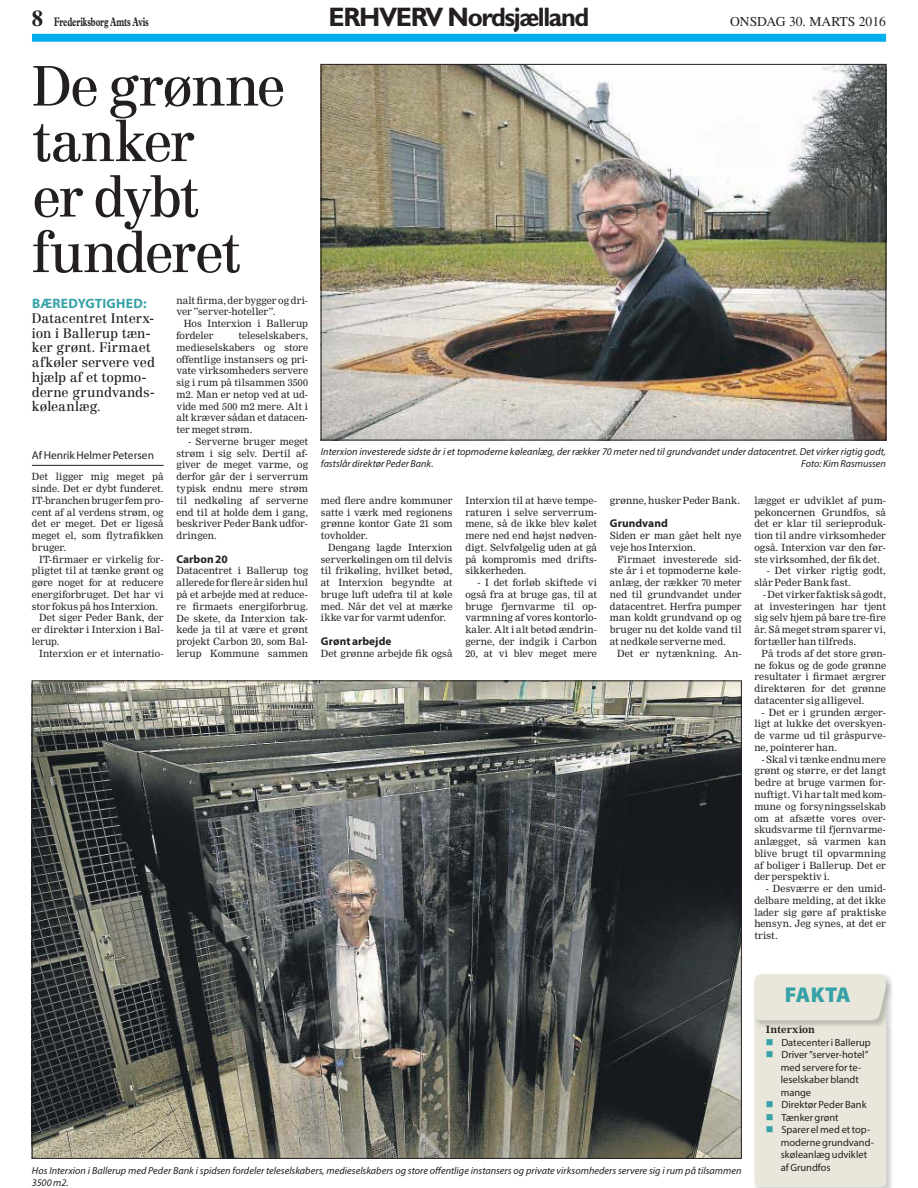
<style>
.page{position:relative;width:918px;height:1188px;background:#fff}
.page>*{position:absolute;margin:0;border:0;box-sizing:border-box;transform-origin:0 0}
.t1{font:55.5px/55.5px "Centennial LT Std";letter-spacing:-.045em;color:#231f20}
.t2{font:700 26.85px "Gill Sans Std";letter-spacing:-.055em;color:#231f20;scale:.95 1}
.t3{font:900 21.45px "Myriad Pro";letter-spacing:-.01em;color:#36a2a7}
.t4{font:13.65px/14.7px "Centennial LT Std";letter-spacing:-.01em;color:#231f20}
.t5{font:13.65px "Times LT Std";color:#231f20}
.t6{font:700 13.65px "Myriad Pro";letter-spacing:.02em;color:#36a2a7}
.t7{font:700 12.45px "Plantin Std";letter-spacing:-.01em;color:#231f20;scale:.65 1}
.t8{font:700 11.4px "Myriad Pro";letter-spacing:.005em;color:#231f20}
.t9{font:11.4px "Myriad Pro";color:#231f20}
.t10{font:10.35px/12.5px "Myriad Pro";color:#231f20}
.t11{font:italic 10.2px/11.7px "Myriad Pro";color:#231f20}
.t12{font:9.75px/11.7px "Nimrod MT Std";color:#231f20;text-align:justify}
.t13{font:9.75px "Nimrod MT Std";letter-spacing:.02em;color:#231f20}
.t14{font:700 9.75px "Nimrod MT Std";letter-spacing:-.005em;color:#231f20}
.s1{font-family:"Times LT Std";font-size:22.65px}
</style>
<div class="page">
<div style="left:32px;top:34px;width:854px;height:8px;background:#00aeef"></div>
<hr style="left:32px;top:465px;width:132px;height:1px;background:#231f20">
<img style="left:323px;top:66px;width:561px;height:372px">
<img style="left:34px;top:683px;width:706px;height:474px">
<img style="left:755px;top:974px;width:137px;height:214px">
<div style="left:754px;top:974px;width:132px;height:213px;background:#e9e7db;border-radius:6px"></div>
<img style="left:756px;top:980px;width:137px;height:47px">
<svg style="left:756px;top:981px;width:131px;height:39px"></svg>
<p class="t7" style="left:32px;top:17px;width:182px"><span class="s1">8</span> Frederiksborg Amts Avis</p>
<h2 class="t2" style="left:329px;top:1px;width:276px">ERHVERV Nordsjælland</h2>
<h3 class="t5" style="left:730px;top:13px;width:157px">ONSDAG 30. MARTS 2016</h3>
<h1 class="t1" style="left:32px;top:63px;width:256px">De grønne tanker<br>er dybt funderet</h1>
<h3 class="t6" style="left:32px;top:296px;width:116px">BÆREDYGTIGHED:</h3>
<h3 class="t4" style="left:32px;top:312px;width:125px">Datacentret Interx&shy;ion i Ballerup tæn&shy;ker grønt. Firmaet afkøler servere ved hjælp af et topmo&shy;derne grundvands&shy;køleanlæg.</h3>
<p class="t9" style="left:32px;top:451px;width:124px">Af Henrik Helmer Petersen</p>
<p class="t12" style="left:32px;top:472px;width:133px">Det ligger mig meget på sinde. Det er dybt funderet.<br>IT-branchen bruger fem pro&shy;cent af al verdens strøm, og det er meget. Det er ligeså meget el, som flytrafikken bruger.</p>
<p class="t12" style="left:39px;top:554px;width:126px">IT-firmaer er virkelig for-</p>
<p class="t12" style="left:32px;top:566px;width:133px">pligtet til at tænke grønt og</p>
<p class="t12" style="left:32px;top:577px;width:133px">gøre noget for at reducere</p>
<p class="t12" style="left:32px;top:589px;width:133px">energiforbruget. Det har vi</p>
<p class="t12" style="left:32px;top:601px;width:128px">stor fokus på hos Interxion.</p>
<p class="t12" style="left:39px;top:613px;width:126px">Det siger Peder Bank, der</p>
<p class="t12" style="left:32px;top:625px;width:133px">er direktør i Interxion i Bal-</p>
<p class="t12" style="left:32px;top:636px;width:29px">lerup.</p>
<p class="t12" style="left:39px;top:648px;width:126px">Interxion er et internatio-</p>
<p class="t12" style="left:176px;top:295px;width:133px">nalt firma, der bygger og dri&shy;ver ”server-hoteller”.</p>
<p class="t12" style="left:176px;top:319px;width:133px;text-indent:7px">Hos Interxion i Ballerup fordeler</p>
<p class="t12" style="left:176px;top:330px;width:133px;text-indent:62px">teleselskabers, medieselskabers og store offentlige instansers og pri&shy;vate virksomheders servere sig i rum på tilsammen 3500 m2. Man er netop ved at ud&shy;vide med 500 m2 mere. Alt i alt kræver sådan et datacen&shy;ter meget strøm.</p>
<p class="t12" style="left:176px;top:436px;width:133px;text-indent:12px">- Serverne bruger meget strøm i sig selv. Dertil af&shy;giver de meget varme, og derfor går der i serverrum typisk endnu mere strøm til nedkøling af serverne end til at holde dem i gang, beskriver Peder Bank udfor&shy;dringen.</p>
<p class="t8" style="left:176px;top:552px;width:53px">Carbon 20</p>
<p class="t12" style="left:176px;top:566px;width:133px">Datacentret i Ballerup tog allerede for flere år siden hul på et arbejde med at reduce&shy;re firmaets energiforbrug.<br>De skete, da Interxion tak&shy;kede ja til at være et grønt projekt Carbon 20, som Bal&shy;lerup Kommune sammen</p>
<p class="t11" style="left:321px;top:446px;width:567px">Interxion investerede sidste år i et topmoderne køleanlæg, der rækker 70 meter ned til grundvandet under datacentret. Det virker rigtig godt, fastslår direktør Peder Bank.</p>
<p class="t11" style="left:801px;top:458px;width:86px">Foto: Kim Rasmussen</p>
<p class="t12" style="left:321px;top:495px;width:133px">med flere andre kommuner satte i værk med regionens grønne kontor Gate 21 som tovholder.</p>
<p class="t12" style="left:321px;top:542px;width:133px;text-indent:7px">Dengang lagde Interxion serverkølingen om til delvis til frikøling, hvilket betød, at Interxion begyndte at bruge luft udefra til at køle med. Når det vel at mærke ikke var for varmt udenfor.</p>
<p class="t8" style="left:321px;top:634px;width:72px">Grønt arbejde</p>
<p class="t12" style="left:321px;top:648px;width:133px">Det grønne arbejde fik også</p>
<p class="t12" style="left:465px;top:495px;width:133px">Interxion til at hæve tempe&shy;raturen i selve serverrum&shy;mene, så de ikke blev kølet mere ned end højst nødven&shy;digt. Selvfølgelig uden at gå på kompromis med drifts&shy;sikkerheden.</p>
<p class="t12" style="left:465px;top:577px;width:133px;text-indent:12px">- I det forløb skiftede vi også fra at bruge gas, til at bruge fjernvarme til op&shy;varmning af vores kontorlo&shy;kaler. Alt i alt betød ændrin&shy;gerne, der indgik i Carbon 20, at vi blev meget mere</p>
<p class="t12" style="left:610px;top:495px;width:132px">grønne, husker Peder Bank.</p>
<p class="t8" style="left:610px;top:517px;width:59px">Grundvand</p>
<p class="t12" style="left:610px;top:530px;width:133px">Siden er man gået helt nye veje hos Interxion.</p>
<p class="t12" style="left:610px;top:554px;width:133px;text-indent:7px">Firmaet investerede sid&shy;ste år i et topmoderne køle&shy;anlæg, der rækker 70 meter ned til grundvandet under datacentret. Herfra pumper man koldt grundvand op og bruger nu det kolde vand til at nedkøle serverne med.</p>
<p class="t13" style="left:617px;top:649px;width:126px">Det er nytænkning. An-</p>
<p class="t12" style="left:754px;top:495px;width:133px">lægget er udviklet af pum&shy;pekoncernen Grundfos, så det er klar til serieproduk&shy;tion til andre virksomheder også. Interxion var den før&shy;ste virksomhed, der fik det.</p>
<p class="t12" style="left:754px;top:566px;width:133px;text-indent:12px">- Det virker rigtig godt, slår Peder Bank fast.</p>
<p class="t12" style="left:754px;top:589px;width:133px;text-indent:9px">- Det virker faktisk så godt, at investeringen har tjent sig selv hjem på bare tre-fire år. Så meget strøm sparer vi, fortæller han tilfreds.</p>
<p class="t12" style="left:754px;top:648px;width:133px;text-indent:7px">På trods af det store grøn&shy;ne fokus og de gode grønne resultater i firmaet ærgrer direktøren for det grønne datacenter sig alligevel.</p>
<p class="t12" style="left:754px;top:707px;width:133px;text-indent:7px">- Det er i grunden ærger&shy;ligt at lukke det overskyen&shy;de varme ud til gråspurve&shy;ne, pointerer han.</p>
<p class="t12" style="left:754px;top:754px;width:133px;text-indent:7px">- Skal vi tænke endnu mere grønt og større, er det langt bedre at bruge varmen for&shy;nuftigt. Vi har talt med kom&shy;mune og forsyningsselskab om at afsætte vores over&shy;skudsvarme til fjernvarme&shy;anlægget, så varmen kan blive brugt til opvarmning af boliger i Ballerup. Det er der perspektiv i.</p>
<p class="t12" style="left:754px;top:883px;width:133px;text-indent:11px">- Desværre er den umid&shy;delbare melding, at det ikke lader sig gøre af praktiske hensyn. Jeg synes, at det er trist.</p>
<p class="t11" style="left:32px;top:1166px;width:711px">Hos Interxion i Ballerup med Peder Bank i spidsen fordeler teleselskabers, medieselskabers og store offentlige instansers og private virksomheders servere sig i rum på tilsammen<br>3500 m2.</p>
<h3 class="t3" style="left:785px;top:982px;width:67px">FAKTA</h3>
<p class="t14" style="left:766px;top:1024px;width:51px">Interxion</p>
<p class="t10" style="left:781px;top:1037px;width:95px">Datecenter i Ballerup<br>Driver ”server-hotel” med servere for te&shy;leselskaber blandt mange<br>Direktør Peder Bank<br>Tænker grønt<br>Sparer el med et top&shy;moderne grundvand&shy;skøleanlæg udviklet af Grundfos</p>
</div>
